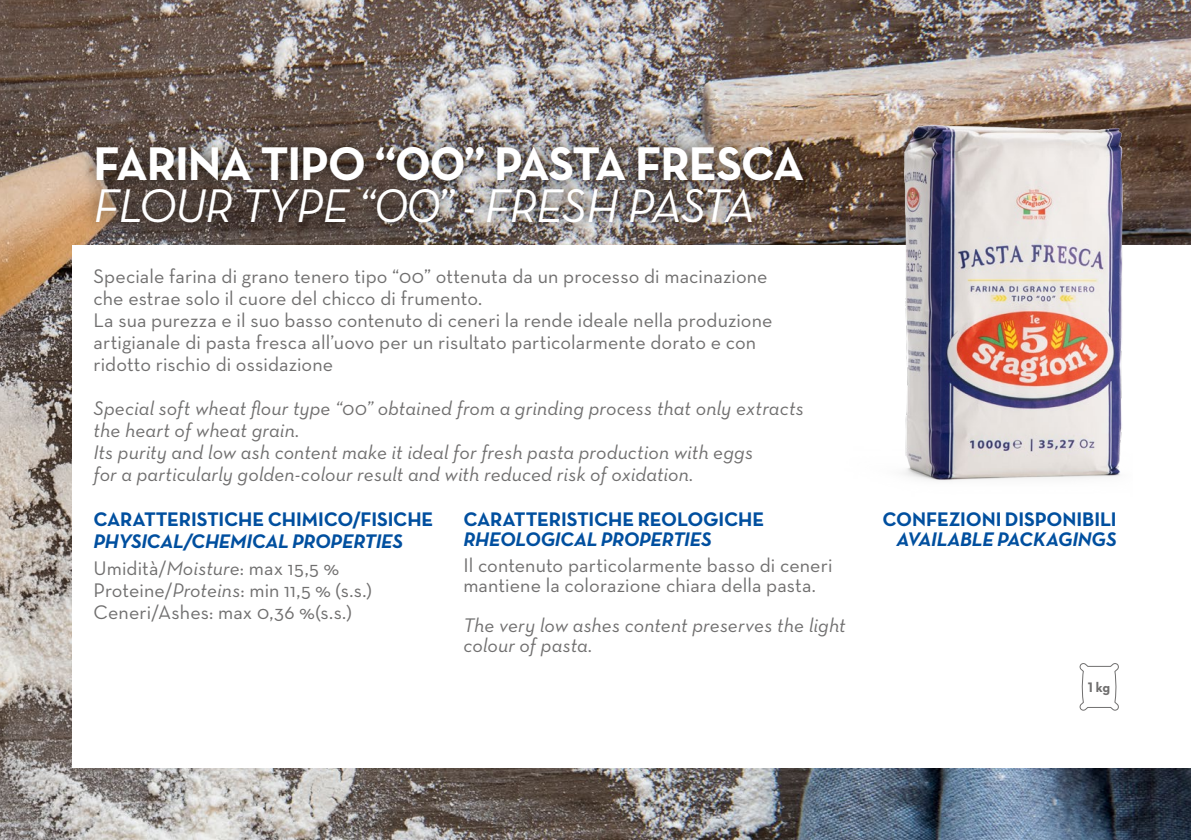
<style>
.page{position:relative;width:1191px;height:840px;background:#fff}
.page>*{position:absolute;margin:0;border:0;box-sizing:border-box;transform-origin:0 0}
.t1{font:48px "Neutra Text Bold Alt";letter-spacing:-.025em;color:#fff}
.t2{font:48px "Neutra Text Book Italic Alt";letter-spacing:-.025em;color:#fff}
.t3{font:20px/22px "Neutra Text";letter-spacing:.005em;color:#706f6f}
.t4{font:italic 20px/22px "Neutra Text";letter-spacing:.005em;color:#706f6f}
.t5{font:italic 700 20px/27.6px "Neutra Text";letter-spacing:-.015em;color:#004f9f}
.t6{font:20px "Neutra Text Bold Alt";letter-spacing:-.01em;color:#004f9f}
.t7{font:14px "Neutra Text Bold Alt";color:#706f6f}
.s1{font-weight:400;font-style:normal;color:#706f6f}
.s2{font-weight:400;color:#706f6f}
.s3{font-style:italic}
</style>
<div class="page">
<img style="left:0;top:0;width:1191px;height:839px">
<div style="left:72px;top:244px;width:1119px;height:523px;background:#fff"></div>
<div style="left:81px;top:132px;width:736px;height:105px;background:#000;opacity:.75"></div>
<img style="left:843px;top:101px;width:289px;height:380px">
<svg style="left:1079px;top:663px;width:40px;height:48px"></svg>
<h1 class="t1" style="left:93px;top:133px;width:712px">FARINA TIPO “00” PASTA FRESCA</h1>
<h1 class="t2" style="left:93px;top:176px;width:663px">FLOUR TYPE “00” - FRESH PASTA</h1>
<p class="t3" style="left:93px;top:264px;width:680px">Speciale farina di grano tenero tipo “00” ottenuta da un processo di macinazione che estrae solo il cuore del chicco di frumento.<br>La sua purezza e il suo basso contenuto di ceneri la rende ideale nella produzione artigianale di pasta fresca all’uovo per un risultato particolarmente dorato e con ridotto rischio di ossidazione</p>
<p class="t4" style="left:93px;top:396px;width:712px">Special soft wheat flour type “00” obtained from a grinding process that only extracts the heart of wheat grain.<br>Its purity and low ash content make it ideal for fresh pasta production with eggs<br>for a particularly golden-colour result and with reduced risk of oxidation.</p>
<p class="t6" style="left:93px;top:506px;width:341px">CARATTERISTICHE CHIMICO/FISICHE</p>
<p class="t5" style="left:93px;top:526px;width:311px">PHYSICAL/CHEMICAL PROPERTIES<br><span class="s1">Umidità/</span><span class="s2">Moisture</span><span class="s1">: max 15,5 %</span></p>
<p class="t3" style="left:93px;top:579px;width:280px">Proteine/<span class="s3">Proteins</span>: min 11,5 % (s.s.)<br>Ceneri/Ashes: max 0,36 %(s.s.)</p>
<p class="t6" style="left:463px;top:506px;width:302px">CARATTERISTICHE REOLOGICHE</p>
<p class="t5" style="left:463px;top:524px;width:250px">RHEOLOGICAL PROPERTIES</p>
<p class="t3" style="left:463px;top:554px;width:371px;line-height:20px">Il contenuto particolarmente basso di ceneri mantiene la colorazione chiara della pasta.</p>
<p class="t4" style="left:463px;top:614px;width:384px;line-height:20px">The very low ashes content preserves the light colour of pasta.</p>
<p class="t6" style="left:882px;top:506px;width:235px">CONFEZIONI DISPONIBILI</p>
<p class="t5" style="left:896px;top:524px;width:222px">AVAILABLE PACKAGINGS</p>
<p class="t7" style="left:1087px;top:678px;width:24px">1 kg</p>
</div>
